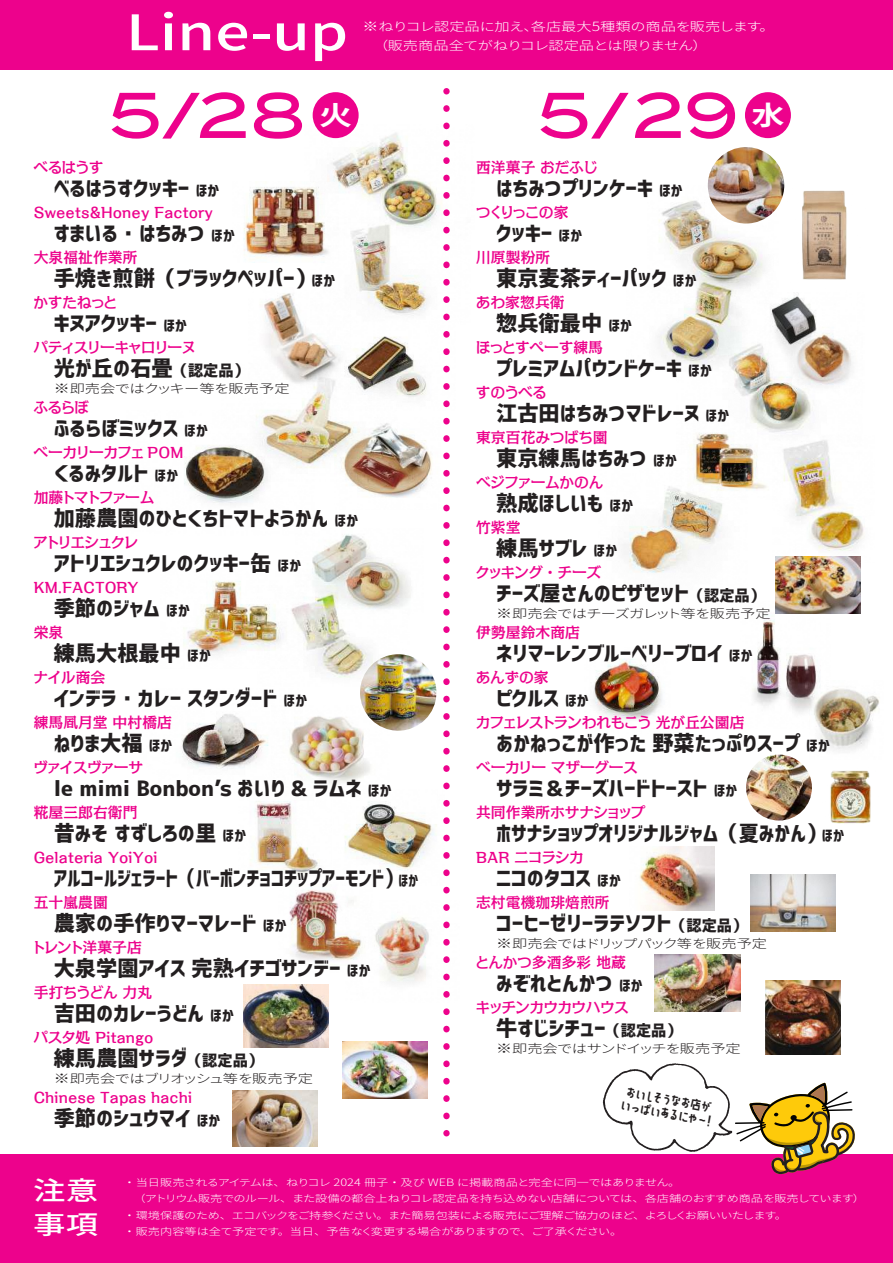
<style>
.page{position:relative;width:893px;height:1263px;background:#fff}
.page>*{position:absolute;margin:0;border:0;box-sizing:border-box;transform-origin:0 0}
.t1{font:62.25px "Blair Md ITCTT Medium";color:#ed028c}
.t2{font:500 48.75px "Kinto Sans";color:#fff;scale:1.25 1}
.t3{font:700 27.75px "Kinto Sans";color:#fff;scale:1.25 1}
.t4{font:500 27.15px/34.5px "Kinto Sans";color:#fff;scale:1.25 1}
.t5{font:21.15px/45px "Corporate Logo Bold";color:#231f20}
.t6{font:500 14.85px "Kakumin Pro";letter-spacing:-.01em;color:#ed028c}
.t7{font:500 14.85px "Kakumin Pro";letter-spacing:-.035em;color:#ed028c}
.t8{font:500 14.85px "Kakumin Pro";letter-spacing:-.07em;color:#ed028c}
.t9{font:500 14.85px "Kakumin Pro";letter-spacing:-.135em;color:#ed028c}
.t10{font:500 14.85px "Kakumin Pro";letter-spacing:-.11em;color:#ed028c}
.t11{font:500 14.85px "Kakumin Pro";letter-spacing:-.055em;color:#ed028c}
.t12{font:500 14.85px "Kakumin Pro";letter-spacing:-.06em;color:#ed028c}
.t13{font:500 14.85px "Kakumin Pro";letter-spacing:-.12em;color:#ed028c}
.t14{font:500 14.85px "Kakumin Pro";letter-spacing:-.1em;color:#ed028c}
.t15{font:500 14.85px "Kakumin Pro";letter-spacing:-.085em;color:#ed028c}
.t16{font:500 14.85px "Kakumin Pro";letter-spacing:-.05em;color:#ed028c}
.t17{font:500 14.85px "Kakumin Pro";letter-spacing:-.065em;color:#ed028c}
.t18{font:13.65px/13.6px "bananaslipplus";color:#231f20}
.t19{font:300 12.75px "Kinto Sans";letter-spacing:-.04em;color:#231f20;scale:1.25 1}
.t20{font:300 12.75px "Kinto Sans";letter-spacing:-.03em;color:#fff;scale:1.25 1}
.t21{font:300 12.75px "Kinto Sans";letter-spacing:-.02em;color:#231f20;scale:1.25 1}
.t22{font:300 10.2px "Kinto Sans";letter-spacing:-.045em;color:#fff;scale:1.25 1}
.s1{font-size:15.15px}
</style>
<div class="page">
<img style="left:312px;top:534px;width:99px;height:64px">
<img style="left:350px;top:336px;width:77px;height:61px">
<img style="left:264px;top:293px;width:76px;height:71px">
<img style="left:310px;top:238px;width:118px;height:86px">
<img style="left:184px;top:447px;width:130px;height:89px">
<img style="left:221px;top:364px;width:177px;height:117px">
<img style="left:334px;top:417px;width:98px;height:81px">
<img style="left:314px;top:124px;width:128px;height:114px">
<img style="left:243px;top:181px;width:96px;height:81px">
<img style="left:243px;top:984px;width:85px;height:64px">
<img style="left:302px;top:716px;width:68px;height:68px">
<img style="left:308px;top:585px;width:102px;height:93px">
<img style="left:182px;top:714px;width:120px;height:55px">
<img style="left:375px;top:917px;width:54px;height:66px">
<img style="left:184px;top:581px;width:124px;height:73px">
<img style="left:254px;top:801px;width:65px;height:74px">
<img style="left:344px;top:802px;width:93px;height:68px">
<img style="left:342px;top:1041px;width:85px;height:57px">
<img style="left:232px;top:1090px;width:86px;height:57px">
<img style="left:289px;top:890px;width:74px;height:71px">
<img style="left:360px;top:654px;width:76px;height:77px">
<img style="left:659px;top:185px;width:105px;height:89px">
<img style="left:784px;top:184px;width:63px;height:96px">
<img style="left:775px;top:454px;width:90px;height:109px">
<img style="left:658px;top:274px;width:104px;height:87px">
<img style="left:677px;top:330px;width:152px;height:124px">
<img style="left:765px;top:293px;width:87px;height:100px">
<img style="left:677px;top:421px;width:106px;height:79px">
<img style="left:708px;top:147px;width:76px;height:77px">
<img style="left:623px;top:468px;width:124px;height:105px">
<img style="left:639px;top:846px;width:75px;height:64px">
<img style="left:830px;top:770px;width:41px;height:54px">
<img style="left:593px;top:659px;width:69px;height:61px">
<img style="left:776px;top:557px;width:85px;height:57px">
<img style="left:752px;top:602px;width:79px;height:111px">
<img style="left:655px;top:954px;width:85px;height:57px">
<img style="left:750px;top:874px;width:86px;height:57px">
<img style="left:810px;top:681px;width:69px;height:69px">
<img style="left:746px;top:755px;width:66px;height:65px">
<img style="left:765px;top:981px;width:75px;height:73px">
<div style="left:0;top:1154px;width:893px;height:109px;background:#ed028c"></div>
<div style="left:0;top:0;width:893px;height:70px;background:#ed028c"></div>
<svg style="left:443px;top:108px;width:7px;height:1012px"></svg>
<div style="left:313px;top:92px;width:46px;height:46px;background:#ed028c;border-radius:50%"></div>
<div style="left:745px;top:92px;width:46px;height:46px;background:#ed028c;border-radius:50%"></div>
<svg style="left:603px;top:1063px;width:252px;height:112px"></svg>
<h2 class="t2" style="left:126px;top:5px;width:179px">Line-up</h2>
<p class="t20" style="left:362px;top:19px;width:331px">※ねりコレ認定品に加え、各店最⼤5種類の商品を販売します。</p>
<p class="t20" style="left:373px;top:38px;width:269px">（販売商品全てがねりコレ認定品とは限りません）</p>
<h1 class="t1" style="left:109px;top:65px;width:198px">5/28</h1>
<h3 class="t3" style="left:319px;top:99px;width:28px">⽕</h3>
<h1 class="t1" style="left:538px;top:65px;width:204px">5/29</h1>
<h3 class="t3" style="left:751px;top:99px;width:28px">⽔</h3>
<p class="t6" style="left:34px;top:156px;width:71px">べるはうす</p>
<p class="t6" style="left:34px;top:201px;width:181px">Sweets&amp;Honey Factory</p>
<p class="t6" style="left:34px;top:246px;width:105px">大泉福祉作業所</p>
<p class="t6" style="left:34px;top:291px;width:86px">かすたねっと</p>
<p class="t10" style="left:34px;top:336px;width:164px">パティスリーキャロリーヌ</p>
<p class="t5" style="left:54px;top:165px;width:283px">べるはうすクッキー <span class="s1">ほか<br></span>すまいる・はちみつ <span class="s1">ほか<br></span>手焼き煎餅（ブラックペッパー）<span class="s1">ほか</span>キヌアクッキー <span class="s1">ほか<br></span>光が丘の石畳<span class="s1">（認定品）</span></p>
<p class="t21" style="left:54px;top:381px;width:190px">※即売会ではクッキー等を販売予定</p>
<p class="t5" style="left:54px;top:405px;width:366px">ふるらぼミックス <span class="s1">ほか<br></span>くるみタルト <span class="s1">ほか<br></span>加藤農園のひとくちトマトようかん <span class="s1">ほか<br></span>アトリエシュクレのクッキー缶 <span class="s1">ほか<br></span>季節のジャム <span class="s1">ほか<br></span>練馬大根最中 <span class="s1">ほか<br></span>インデラ・カレー スタンダード <span class="s1">ほか<br></span>ねりま大福 <span class="s1">ほか<br></span>le mimi Bonbon’ｓおいり &amp; ラムネ <span class="s1">ほか<br></span>昔みそ すずしろの里 <span class="s1">ほか<br></span>アルコールジェラート（バーボンチョコチップアーモンド）<span class="s1">ほか</span>農家の手作りマーマレード <span class="s1">ほか<br></span>大泉学園アイス 完熟イチゴサンデー <span class="s1">ほか<br></span>吉田のカレーうどん <span class="s1">ほか<br></span>練馬農園サラダ<span class="s1">（認定品）</span></p>
<p class="t19" style="left:54px;top:1071px;width:209px">※即売会ではブリオッシュ等を販売予定</p>
<p class="t5" style="left:54px;top:1095px;width:168px">季節のシュウマイ <span class="s1">ほか</span></p>
<p class="t6" style="left:34px;top:396px;width:57px">ふるらぼ</p>
<p class="t7" style="left:34px;top:441px;width:151px">ベーカリーカフェ POM</p>
<p class="t9" style="left:34px;top:486px;width:122px">加藤トマトファーム</p>
<p class="t13" style="left:33px;top:531px;width:107px">アトリエシュクレ</p>
<p class="t6" style="left:34px;top:576px;width:107px">KM.FACTORY</p>
<p class="t6" style="left:34px;top:621px;width:31px">栄泉</p>
<p class="t6" style="left:34px;top:666px;width:73px">ナイル商会</p>
<p class="t6" style="left:34px;top:711px;width:140px">練馬凮月堂 中村橋店</p>
<p class="t14" style="left:33px;top:756px;width:111px">ヴァイスヴァーサ</p>
<p class="t6" style="left:34px;top:801px;width:105px">糀屋三郎右衛門</p>
<p class="t6" style="left:34px;top:846px;width:125px">Gelateria YoiYoi</p>
<p class="t6" style="left:34px;top:891px;width:76px">五十嵐農園</p>
<p class="t15" style="left:32px;top:936px;width:112px">トレント洋菓子店</p>
<p class="t16" style="left:34px;top:981px;width:120px">手打ちうどん 力丸</p>
<p class="t6" style="left:34px;top:1026px;width:122px">パスタ処 Pitango</p>
<p class="t6" style="left:34px;top:1086px;width:160px">Chinese Tapas hachi</p>
<p class="t6" style="left:476px;top:156px;width:123px">西洋菓子 おだふじ</p>
<p class="t9" style="left:476px;top:201px;width:94px">つくりっこの家</p>
<p class="t6" style="left:476px;top:246px;width:76px">川原製粉所</p>
<p class="t6" style="left:476px;top:291px;width:90px">あわ家惣兵衛</p>
<p class="t6" style="left:476px;top:336px;width:129px">ほっとすぺーす練馬</p>
<p class="t6" style="left:476px;top:381px;width:73px">すのうべる</p>
<p class="t6" style="left:476px;top:426px;width:133px">東京百花みつばち園</p>
<p class="t7" style="left:476px;top:471px;width:129px">ベジファームかのん</p>
<p class="t6" style="left:476px;top:516px;width:46px">竹紫堂</p>
<p class="t12" style="left:476px;top:561px;width:127px">クッキング・チーズ</p>
<p class="t5" style="left:496px;top:165px;width:270px">はちみつプリンケーキ <span class="s1">ほか<br></span>クッキー <span class="s1">ほか<br></span>東京麦茶ティーパック <span class="s1">ほか<br></span>惣兵衛最中 <span class="s1">ほか<br></span>プレミアムパウンドケーキ <span class="s1">ほか<br></span>江古田はちみつマドレーヌ <span class="s1">ほか<br></span>東京練馬はちみつ <span class="s1">ほか<br></span>熟成ほしいも <span class="s1">ほか<br></span>練馬サブレ <span class="s1">ほか<br></span>チーズ屋さんのピザセット<span class="s1">（認定品）</span></p>
<p class="t19" style="left:496px;top:606px;width:221px">※即売会ではチーズガレット等を販売予定</p>
<p class="t5" style="left:496px;top:630px;width:350px">ネリマーレンブルーベリーブロイ <span class="s1">ほか<br></span>ピクルス <span class="s1">ほか<br></span>あかねっこが作った 野菜たっぷりスープ <span class="s1">ほか</span>サラミ＆チーズハードトースト <span class="s1">ほか<br></span>ホサナショップオリジナルジャム（夏みかん）<span class="s1">ほか</span>ニコのタコス <span class="s1">ほか<br></span>コーヒーゼリーラテソフト<span class="s1">（認定品）</span></p>
<p class="t19" style="left:496px;top:936px;width:218px">※即売会ではドリップパック等を販売予定</p>
<p class="t5" style="left:496px;top:960px;width:187px">みぞれとんかつ <span class="s1">ほか<br></span>牛すじシチュー<span class="s1">（認定品）</span></p>
<p class="t19" style="left:496px;top:1041px;width:197px">※即売会ではサンドイッチを販売予定</p>
<p class="t6" style="left:476px;top:621px;width:105px">伊勢屋鈴木商店</p>
<p class="t6" style="left:476px;top:666px;width:74px">あんずの家</p>
<p class="t8" style="left:476px;top:711px;width:270px">カフェレストランわれもこう 光が丘公園店</p>
<p class="t7" style="left:476px;top:756px;width:163px">ベーカリー マザーグース</p>
<p class="t6" style="left:476px;top:801px;width:171px">共同作業所ホサナショップ</p>
<p class="t17" style="left:476px;top:846px;width:109px">BAR ニコラシカ</p>
<p class="t6" style="left:476px;top:891px;width:135px">志村電機珈琲焙煎所</p>
<p class="t6" style="left:475px;top:951px;width:153px">とんかつ多酒多彩 地蔵</p>
<p class="t11" style="left:476px;top:996px;width:155px">キッチンカウカウハウス</p>
<p class="t18" style="left:624px;top:1085px;width:94px;rotate:10deg">おいしそうなお店がいっぱいあるにゃ～ !</p>
<p class="t4" style="left:33px;top:1173px;width:53px">注意事項</p>
<p class="t22" style="left:124px;top:1176px;width:447px">・当⽇販売されるアイテムは、ねりコレ 2024 冊⼦・及び WEB に掲載商品と完全に同⼀ではありません。</p>
<p class="t22" style="left:134px;top:1193px;width:587px">（アトリウム販売でのルール、また設備の都合上ねりコレ認定品を持ち込めない店舗については、各店舗のおすすめ商品を販売しています）</p>
<p class="t22" style="left:124px;top:1209px;width:532px">・環境保護のため、エコバックをご持参ください。また簡易包装による販売にご理解ご協⼒のほど、よろしくお願いいたします。</p>
<p class="t22" style="left:124px;top:1226px;width:400px">・販売内容等は全て予定です。当⽇、予告なく変更する場合がありますので、ご了承ください。</p>
</div>
